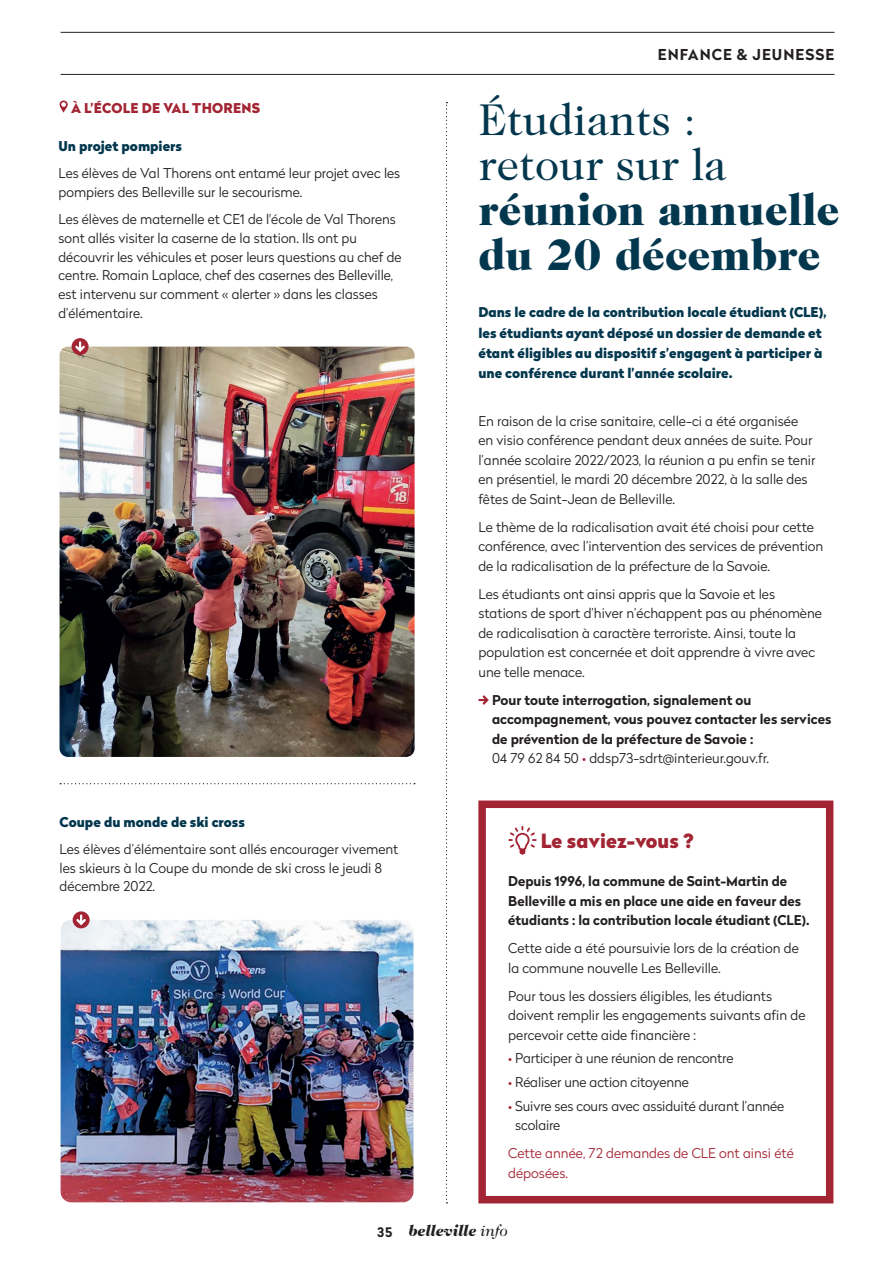
<style>
.page{position:relative;width:893px;height:1263px;background:#fff}
.page>*{position:absolute;margin:0;border:0;box-sizing:border-box;transform-origin:0 0}
.t1{font:900 45px/45px "Caslon 224 Std";color:#03374e}
.t2{font:45px/45px "Caslon 224 Std";color:#03374e}
.t3{font:900 19.5px "Radikal";color:#a32534}
.t4{font:italic 900 15.75px "Caslon 224 Std";color:#231f20}
.t5{font:700 15px "Radikal";letter-spacing:.07em;color:#231f20}
.t6{font:300 13.5px/19.5px "Radikal";color:#231f20}
.t7{font:700 13.5px/19.5px "Radikal";color:#231f20}
.t8{font:900 13.5px/20.2px "Radikal";color:#03374e}
.t9{font:300 13.5px/19.5px "Radikal";color:#a32534}
.t10{font:900 13.5px "Radikal";letter-spacing:.02em;color:#a32534}
.s1{font-weight:300}
.s2{font-weight:300;color:#a32534}
.s3{color:#a32534}
.s4{font-family:"Radikal";font-weight:700;font-style:normal;font-size:13.2px}
.s5{font-weight:400}
</style>
<div class="page">
<hr style="left:61px;top:74px;width:773px;height:1px;background:#231f20">
<hr style="left:61px;top:32px;width:773px;height:1px;background:#231f20">
<svg style="left:60px;top:101px;width:8px;height:12px"></svg>
<img style="left:61px;top:920px;width:352px;height:282px">
<div style="left:73px;top:911px;width:17px;height:17px;background:#a32534;border-radius:50%"></div>
<svg style="left:76px;top:914px;width:10px;height:11px"></svg>
<img style="left:60px;top:347px;width:355px;height:410px">
<div style="left:72px;top:338px;width:17px;height:17px;background:#a32534;border-radius:50%"></div>
<svg style="left:75px;top:341px;width:10px;height:11px"></svg>
<svg style="left:446px;top:102px;width:1px;height:1101px"></svg>
<svg style="left:60px;top:783px;width:355px;height:1px"></svg>
<svg style="left:478px;top:695px;width:11px;height:10px"></svg>
<div style="left:478px;top:800px;width:355px;height:403px;background:#fff;border:8px solid #a32534"></div>
<svg style="left:508px;top:826px;width:29px;height:29px"></svg>
<p class="t10" style="left:71px;top:98px;width:191px">À L’ÉCOLE DE VAL THORENS</p>
<p class="t8" style="left:58px;top:135px;width:125px">Un projet pompiers</p>
<p class="t6" style="left:58px;top:163px;width:343px;line-height:18.8px">Les élèves de Val Thorens ont entamé leur projet avec les pompiers des Belleville sur le secourisme.</p>
<p class="t6" style="left:58px;top:209px;width:345px;line-height:18.8px">Les élèves de maternelle et CE1 de l'école de Val Thorens sont allés visiter la caserne de la station. Ils ont pu découvrir les véhicules et poser leurs questions au chef de centre. Romain Laplace, chef des casernes des Belleville, est intervenu sur comment « alerter » dans les classes d’élémentaire.</p>
<p class="t8" style="left:60px;top:811px;width:187px">Coupe du monde de ski cross</p>
<p class="t6" style="left:60px;top:839px;width:340px;line-height:18.8px">Les élèves d’élémentaire sont allés encourager vivement les skieurs à la Coupe du monde de ski cross le jeudi 8 décembre 2022.</p>
<p class="t5" style="left:658px;top:43px;width:178px">ENFANCE &amp; JEUNESSE</p>
<h1 class="t2" style="left:478px;top:97px;width:250px">Étudiants : retour sur la</h1>
<h1 class="t1" style="left:478px;top:187px;width:363px">réunion annuelle du 20 décembre</h1>
<p class="t8" style="left:478px;top:302px;width:350px">Dans le cadre de la contribution locale étudiant (CLE), les étudiants ayant déposé un dossier de demande et étant éligibles au dispositif s’engagent à participer à une conférence durant l’année scolaire.</p>
<p class="t6" style="left:478px;top:410px;width:338px">En raison de la crise sanitaire, celle-ci a été organisée en visio conférence pendant deux années de suite. Pour l’année scolaire 2022/2023, la réunion a pu enfin se tenir en présentiel, le mardi 20 décembre 2022, à la salle des fêtes de Saint-Jean de Belleville.</p>
<p class="t6" style="left:478px;top:516px;width:346px">Le thème de la radicalisation avait été choisi pour cette conférence, avec l’intervention des services de prévention de la radicalisation de la préfecture de la Savoie.</p>
<p class="t6" style="left:478px;top:583px;width:345px">Les étudiants ont ainsi appris que la Savoie et les stations de sport d’hiver n’échappent pas au phénomène de radicalisation à caractère terroriste. Ainsi, toute la population est concernée et doit apprendre à vivre avec une telle menace.</p>
<p class="t7" style="left:492px;top:690px;width:341px">Pour toute interrogation, signalement ou accompagnement, vous pouvez contacter les services de prévention de la préfecture de Savoie :<br><span class="s1">04 79 62 84 50</span> <span class="s2">•</span> <span class="s1">ddsp73-sdrt@interieur.gouv.fr.</span></p>
<h2 class="t3" style="left:541px;top:827px;width:154px">Le saviez-vous ?</h2>
<p class="t7" style="left:508px;top:871px;width:303px">Depuis 1996, la commune de Saint-Martin de<br>Belleville a mis en place une aide en faveur des étudiants : la contribution locale étudiant (CLE).</p>
<p class="t6" style="left:508px;top:938px;width:292px">Cette aide a été poursuivie lors de la création de la commune nouvelle Les Belleville.</p>
<p class="t6" style="left:508px;top:985px;width:299px">Pour tous les dossiers éligibles, les étudiants doivent remplir les engagements suivants afin de percevoir cette aide financière :</p>
<p class="t6" style="left:508px;top:1048px;width:227px"><span class="s3">•</span> Participer à une réunion de rencontre</p>
<p class="t6" style="left:508px;top:1072px;width:182px"><span class="s3">•</span> Réaliser une action citoyenne</p>
<p class="t6" style="left:515px;top:1096px;width:271px;text-indent:-7px"><span class="s3">•</span> Suivre ses cours avec assiduité durant l’année scolaire</p>
<p class="t9" style="left:508px;top:1143px;width:287px">Cette année, 72 demandes de CLE ont ainsi été déposées.</p>
<p class="t4" style="left:377px;top:1221px;width:133px"><span class="s4">35</span> belleville <span class="s5">info</span></p>
</div>
